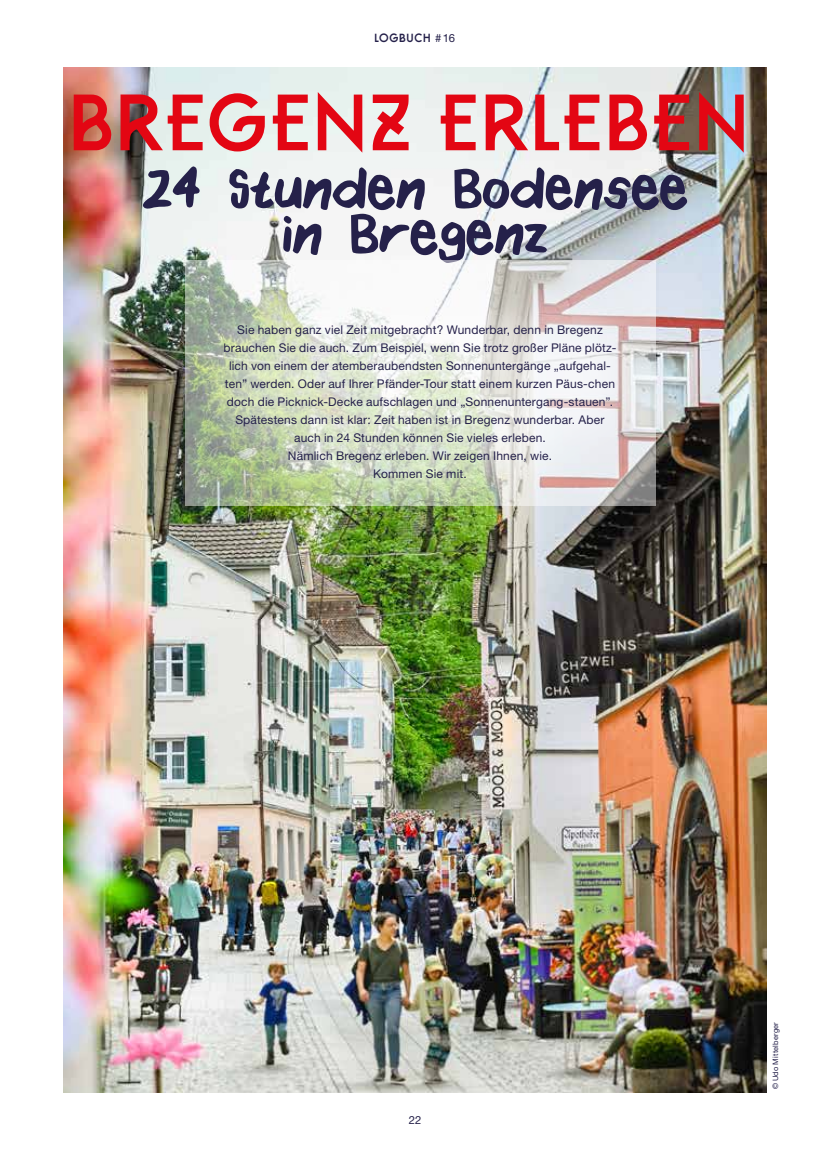
<style>
.page{position:relative;width:830px;height:1170px;background:#fff}
.page>*{position:absolute;margin:0;border:0;box-sizing:border-box;transform-origin:0 0}
.t1{font:700 75px "Belgrad";letter-spacing:-.04em;color:#e30613}
.t2{font:67.5px "yearbook";color:#25214a}
.t3{font:12px/18px "Helvetica Neue LT Std";letter-spacing:.015em;color:#25214a;text-align:center}
.t4{font:700 11.25px "Belgrad";color:#25214a}
.t5{font:11.25px "Helvetica Neue LT Std";color:#25214a}
.t6{font:7.5px "Helvetica Neue LT Std";letter-spacing:.02em;color:#25214a}
.s1{font-family:"Helvetica Neue LT Std";font-weight:400}
.s2{font-family:"Helvetica Neue";font-style:italic}
</style>
<div class="page">
<img style="left:64px;top:68px;width:701px;height:1024px">
<svg style="left:184px;top:260px;width:471px;height:245px"></svg>
<img style="left:187px;top:287px;width:463px;height:230px">
<p class="t4" style="left:375px;top:33px;width:81px">LOGBUCH <span class="s1">#16</span></p>
<h1 class="t1" style="left:74px;top:85px;width:683px">BREGENZ ERLEBEN</h1>
<h2 class="t2" style="left:142px;top:155px;width:546px">24 Stunden Bodensee</h2>
<h2 class="t2" style="left:282px;top:200px;width:266px">in Bregenz</h2>
<p class="t3" style="left:223px;top:320px;width:394px">Sie haben ganz viel Zeit mitgebracht? Wunderbar, denn in Bregenz brauchen Sie die auch. Zum Beispiel, wenn Sie trotz großer Pläne plötz&shy;lich von einem der atemberaubendsten Sonnenuntergänge „aufgehal&shy;ten” werden. Oder auf Ihrer Pfänder-Tour statt einem kurzen Päus-chen doch die Picknick-Decke aufschlagen und „Sonnenuntergang-stauen”.<br>Spätestens dann ist klar: Zeit haben ist in Bregenz wunderbar. Aber auch in 24 Stunden können Sie vieles erleben.<br>Nämlich Bregenz erleben. Wir zeigen Ihnen, wie.<br>Kommen Sie mit.</p>
<p class="t5" style="left:408px;top:1112px;width:14px">22</p>
<p class="t6" style="left:770px;top:1089px;width:68px;rotate:-90deg"><span class="s2">©</span> Udo Mittelberger</p>
</div>
